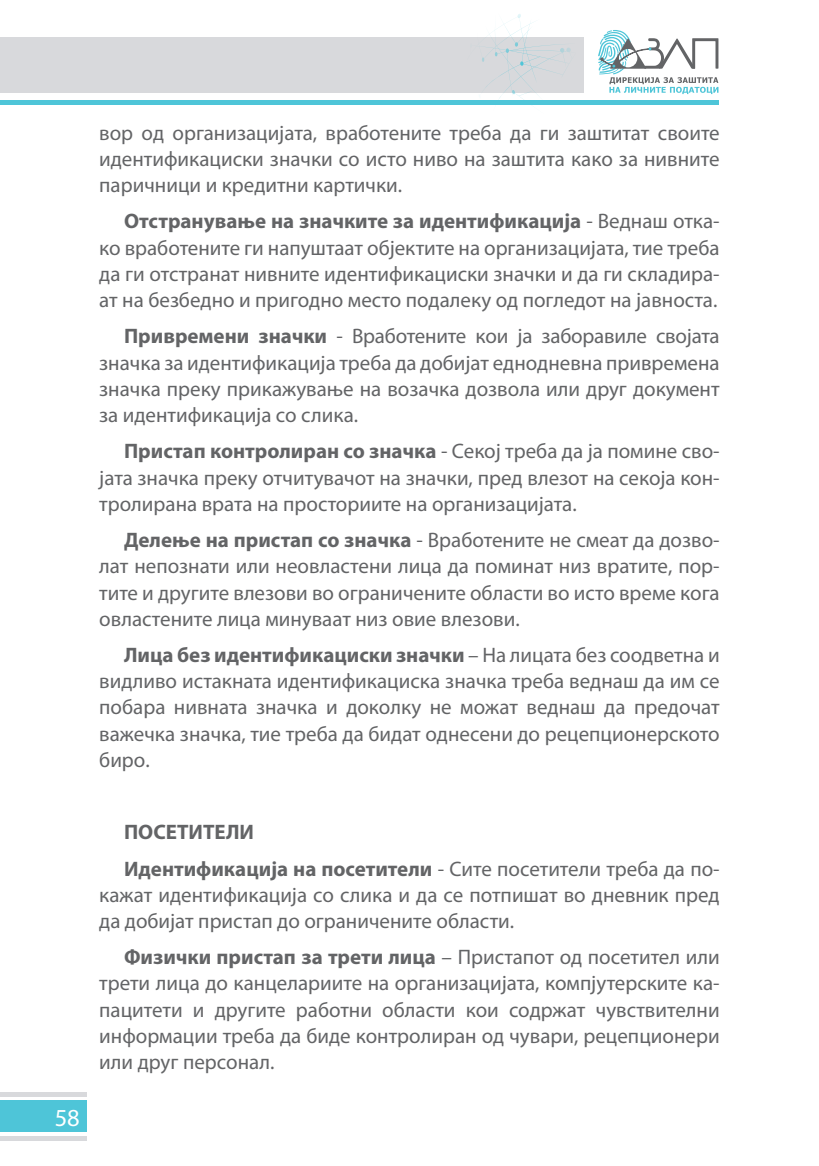
<style>
.page{position:relative;width:819px;height:1166px;background:#fff}
.page>*{position:absolute;margin:0;border:0;box-sizing:border-box;transform-origin:0 0}
.t1{font:24.5px "Myriad Pro";color:#fff}
.t2{font:21px/26.2px "Myriad Pro";color:#636466;text-align:justify}
.t3{font:700 21px/36.2px "Myriad Pro";color:#636466}
.s1{font-weight:700}
.s2{font-weight:400}
</style>
<div class="page">
<svg style="left:598px;top:30px;width:120px;height:64px"></svg>
<div style="left:0;top:37px;width:583px;height:56px;background:#d8d9dc"></div>
<div style="left:0;top:1100px;width:86px;height:32px;background:#4ec5d8"></div>
<div style="left:0;top:100px;width:718px;height:5px;background:#4ec5d8"></div>
<div style="left:0;top:1136px;width:86px;height:5px;background:#d8d9dc"></div>
<div style="left:0;top:1091px;width:86px;height:5px;background:#d8d9dc"></div>
<svg style="left:482px;top:14px;width:89px;height:86px"></svg>
<p class="t2" style="left:99px;top:120px;width:622px">вор од организацијата, вработените треба да ги заштитат своите идентификациски значки со исто ниво на заштита како за нивните паричници и кредитни картички.</p>
<p class="t2" style="left:99px;top:209px;width:622px;text-indent:25px"><span class="s1">Отстранување на значките за идентификација</span> - Веднаш отка&shy;ко вработените ги напуштаат објектите на организацијата, тие треба да ги отстранат нивните идентификациски значки и да ги складира&shy;ат на безбедно и пригодно место подалеку од погледот на јавноста.</p>
<p class="t2" style="left:99px;top:324px;width:622px;text-indent:25px"><span class="s1">Привремени значки</span> - Вработените кои ја заборавиле својата значка за идентификација треба да добијат еднодневна привремена значка преку прикажување на возачка дозвола или друг документ за идентификација со слика.</p>
<p class="t2" style="left:99px;top:439px;width:622px;text-indent:25px"><span class="s1">Пристап контролиран со значка</span> - Секој треба да ја помине сво&shy;јата значка преку отчитувачот на значки, пред влезот на секоја кон&shy;тролирана врата на просториите на организацијата.</p>
<p class="t2" style="left:99px;top:527px;width:622px;text-indent:25px"><span class="s1">Делење на пристап со значка</span> - Вработените не смеат да дозво&shy;лат непознати или неовластени лица да поминат низ вратите, пор&shy;тите и другите влезови во ограничените области во исто време кога овластените лица минуваат низ овие влезови.</p>
<p class="t2" style="left:99px;top:642px;width:622px;text-indent:25px"><span class="s1">Лица без идентификациски значки</span> – На лицата без соодветна и видливо истакната идентификациска значка треба веднаш да им се побара нивната значка и доколку не можат веднаш да предочат важечка значка, тие треба да бидат однесени до рецепционерското биро.</p>
<p class="t1" style="left:55px;top:1104px;width:27px">58</p>
<p class="t3" style="left:124px;top:814px;width:597px">ПОСЕТИТЕЛИ<br>Идентификација на посетители <span class="s2">- Сите посетители треба да по-</span></p>
<p class="t2" style="left:99px;top:882px;width:622px">кажат идентификација со слика и да се потпишат во дневник пред да добијат пристап до ограничените области.</p>
<p class="t2" style="left:99px;top:944px;width:622px;text-indent:25px"><span class="s1">Физички пристап за трети лица</span> – Пристапот од посетител или трети лица до канцелариите на организацијата, компјутерските ка&shy;пацитети и другите работни области кои содржат чувствителни информации треба да биде контролиран од чувари, рецепционери или друг персонал.</p>
</div>
